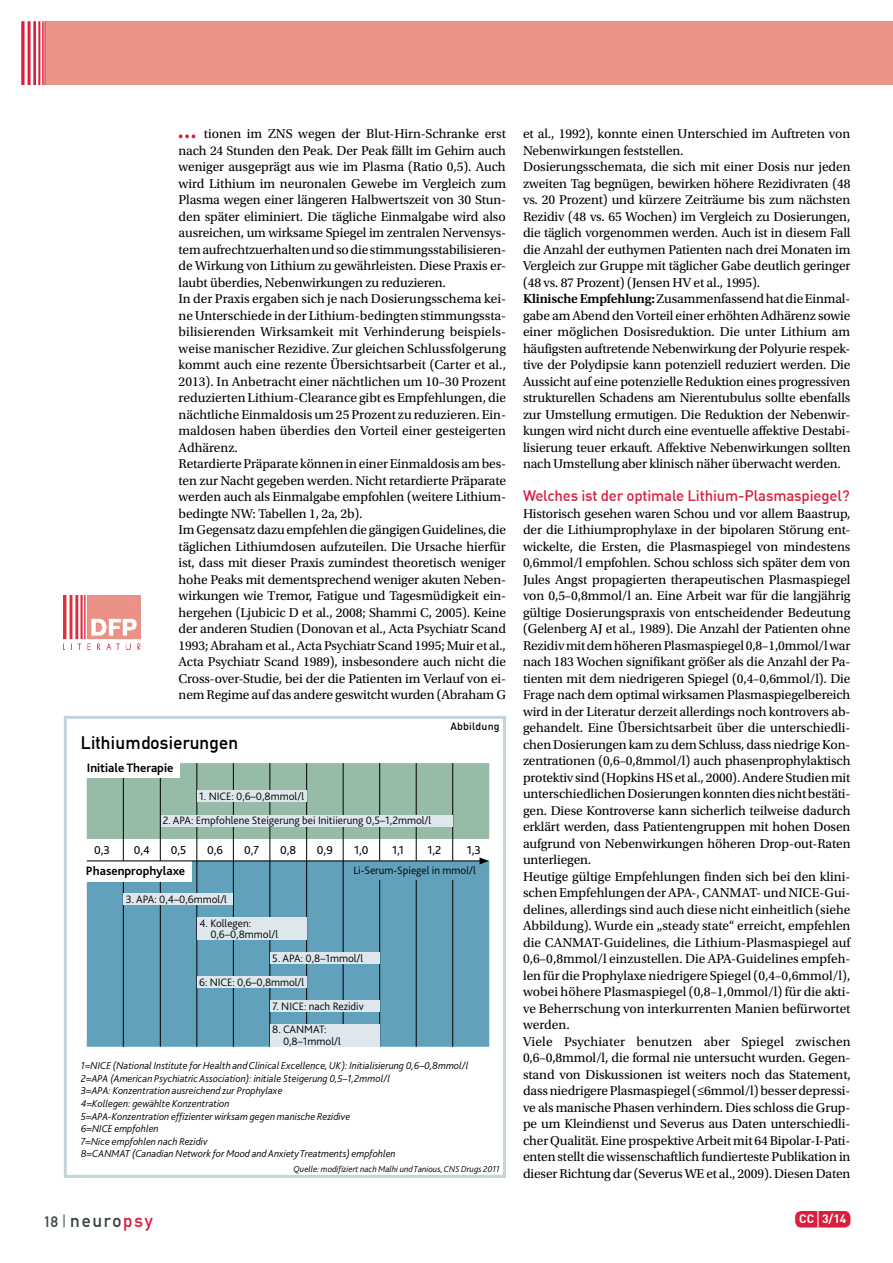
<style>
.page{position:relative;width:893px;height:1263px;background:#fff}
.page>*{position:absolute;margin:0;border:0;box-sizing:border-box;transform-origin:0 0}
.t1{font:18px "DIN Mittelschrift Std";letter-spacing:.015em;color:#000}
.t2{font:18px "DIN Mittelschrift Std";letter-spacing:.1em;color:#394647}
.t3{font:500 15px "DIN";letter-spacing:-.01em;color:#da1f3d}
.t4{font:13.5px/16.5px "Utopia Std";letter-spacing:-.01em;color:#000}
.t5{font:700 12.75px "Bliss 2";color:#000}
.t6{font:12px "Bliss 2";color:#000}
.t7{font:700 12px "DIN";color:#fff}
.t8{font:300 11.25px/11.2px "Bliss 2";color:#000}
.t9{font:italic 300 10.5px/12.6px "Bliss 2";color:#000}
.t10{font:500 10.5px "DIN";letter-spacing:.015em;color:#000}
.t11{font:italic 300 9px "Bliss 2";color:#000}
.s1{font-weight:600}
.s2{font-size:15px}
.s3{color:#da1f3d}
</style>
<div class="page">
<svg style="left:64px;top:1214px;width:1px;height:13px"></svg>
<div style="left:795px;top:1211px;width:55px;height:16px;background:#da1f3d;border-radius:6px"></div>
<svg style="left:817px;top:1211px;width:1px;height:16px"></svg>
<div style="left:45px;top:21px;width:848px;height:64px;background:#ea9488"></div>
<svg style="left:21px;top:21px;width:4px;height:64px"></svg>
<hr style="left:28px;top:21px;width:3px;height:64px;background:#da1f3d">
<hr style="left:33px;top:21px;width:3px;height:64px;background:#da1f3d">
<hr style="left:38px;top:21px;width:2px;height:64px;background:#da1f3d">
<hr style="left:42px;top:21px;width:2px;height:64px;background:#da1f3d">
<hr style="left:45px;top:21px;width:1px;height:64px;background:#da1f3d">
<img style="left:64px;top:595px;width:76px;height:55px">
<div style="left:64px;top:716px;width:442px;height:462px;border:3px solid #c3d4dd"></div>
<div style="left:87px;top:864px;width:402px;height:183px;background:#62a1bb"></div>
<hr style="left:123px;top:861px;width:1px;height:186px;background:#000">
<hr style="left:160px;top:861px;width:1px;height:186px;background:#000">
<hr style="left:197px;top:861px;width:1px;height:186px;background:#000">
<hr style="left:233px;top:861px;width:1px;height:186px;background:#000">
<hr style="left:270px;top:861px;width:1px;height:186px;background:#000">
<hr style="left:306px;top:861px;width:1px;height:186px;background:#000">
<hr style="left:343px;top:861px;width:1px;height:186px;background:#000">
<hr style="left:379px;top:861px;width:1px;height:186px;background:#000">
<hr style="left:416px;top:861px;width:1px;height:186px;background:#000">
<hr style="left:452px;top:861px;width:1px;height:186px;background:#000">
<div style="left:80px;top:861px;width:111px;height:20px;background:#fff"></div>
<div style="left:124px;top:893px;width:109px;height:12px;background:#dde7ec"></div>
<div style="left:197px;top:917px;width:109px;height:23px;background:#dde7ec"></div>
<div style="left:351px;top:861px;width:127px;height:19px;background:#62a1bb"></div>
<div style="left:270px;top:952px;width:109px;height:12px;background:#dde7ec"></div>
<div style="left:270px;top:1000px;width:109px;height:12px;background:#dde7ec"></div>
<div style="left:270px;top:1024px;width:109px;height:23px;background:#dde7ec"></div>
<div style="left:197px;top:976px;width:109px;height:12px;background:#dde7ec"></div>
<svg style="left:87px;top:763px;width:402px;height:101px"></svg>
<svg style="left:179px;top:134px;width:16px;height:4px"></svg>
<p class="t4" style="left:179px;top:126px;width:329px;text-indent:25px">tionen im ZNS wegen der Blut-Hirn-Schranke erst nach 24 Stunden den Peak. Der Peak fällt im Gehirn auch weniger ausgeprägt aus wie im Plasma (Ratio 0,5). Auch wird Lithium im neuronalen Gewebe im Vergleich zum Plasma wegen einer längeren Halbwertszeit von 30 Stun&shy;den später eliminiert. Die tägliche Einmalgabe wird also ausreichen, um wirksame Spiegel im zentralen Nervensys&shy;tem aufrechtzuerhalten und so die stimmungsstabilisieren&shy;de Wirkung von Lithium zu gewährleisten. Diese Praxis er&shy;laubt überdies, Nebenwirkungen zu reduzieren.<br>In der Praxis ergaben sich je nach Dosierungsschema kei&shy;ne Unterschiede in der Lithium-bedingten stimmungssta&shy;bilisierenden Wirksamkeit mit Verhinderung beispiels&shy;weise manischer Rezidive. Zur gleichen Schlussfolgerung kommt auch eine rezente Übersichtsarbeit (Carter et al., 2013). In Anbetracht einer nächtlichen um 10–30 Prozent reduzierten Lithium-Clearance gibt es Empfehlungen, die nächtliche Einmaldosis um 25 Prozent zu reduzieren. Ein&shy;maldosen haben überdies den Vorteil einer gesteigerten Adhärenz.<br>Retardierte Präparate können in einer Einmaldosis am bes&shy;ten zur Nacht gegeben werden. Nicht retardierte Präparate werden auch als Einmalgabe empfohlen (weitere Lithium&shy;bedingte NW: Tabellen 1, 2a, 2b).<br>Im Gegensatz dazu empfehlen die gängigen Guidelines, die täglichen Lithiumdosen aufzuteilen. Die Ursache hierfür ist, dass mit dieser Praxis zumindest theoretisch weniger hohe Peaks mit dementsprechend weniger akuten Neben&shy;wirkungen wie Tremor, Fatigue und Tagesmüdigkeit ein&shy;hergehen (Ljubicic D et al., 2008; Shammi C, 2005). Keine der anderen Studien (Donovan et al., Acta Psychiatr Scand 1993; Abraham et al., Acta Psychiatr Scand 1995; Muir et al., Acta Psychiatr Scand 1989), insbesondere auch nicht die Cross-over-Studie, bei der die Patienten im Verlauf von ei&shy;nem Regime auf das andere geswitcht wurden (Abraham G</p>
<h1 class="t1" style="left:81px;top:732px;width:159px">Lithiumdosierungen</h1>
<p class="t10" style="left:451px;top:719px;width:50px">Abbildung</p>
<p class="t5" style="left:87px;top:759px;width:88px">Initiale Therapie</p>
<p class="t8" style="left:199px;top:790px;width:106px">1. NICE: 0,6–0,8mmol/l</p>
<p class="t8" style="left:163px;top:815px;width:270px">2. APA: Empfohlene Steigerung bei Initiierung 0,5–1,2mmol/l</p>
<p class="t6" style="left:94px;top:842px;width:17px">0,3</p>
<p class="t6" style="left:134px;top:842px;width:18px">0,4</p>
<p class="t6" style="left:171px;top:842px;width:17px">0,5</p>
<p class="t6" style="left:207px;top:842px;width:17px">0,6</p>
<p class="t6" style="left:244px;top:842px;width:17px">0,7</p>
<p class="t6" style="left:280px;top:842px;width:18px">0,8</p>
<p class="t6" style="left:317px;top:842px;width:17px">0,9</p>
<p class="t6" style="left:354px;top:842px;width:16px">1,0</p>
<p class="t6" style="left:392px;top:842px;width:13px">1,1</p>
<p class="t6" style="left:427px;top:842px;width:15px">1,2</p>
<p class="t6" style="left:467px;top:842px;width:16px">1,3</p>
<p class="t5" style="left:86px;top:863px;width:101px">Phasenprophylaxe</p>
<p class="t8" style="left:353px;top:864px;width:124px">Li-Serum-Spiegel in mmol/l</p>
<p class="t8" style="left:126px;top:893px;width:103px">3. APA: 0,4–0,6mmol/l</p>
<p class="t8" style="left:210px;top:917px;width:69px;text-indent:-11px">4. Kollegen:<br>0,6–0,8mmol/l</p>
<p class="t8" style="left:272px;top:952px;width:93px">5. APA: 0,8–1mmol/l</p>
<p class="t8" style="left:272px;top:1000px;width:93px">7. NICE: nach Rezidiv</p>
<p class="t8" style="left:283px;top:1024px;width:59px;text-indent:-11px">8. CANMAT:<br>0,8–1mmol/l</p>
<p class="t8" style="left:199px;top:976px;width:106px">6: NICE: 0,6–0,8mmol/l</p>
<p class="t9" style="left:81px;top:1059px;width:389px">1=NICE (National Institute for Health and Clinical Excellence, UK): Initialisierung 0,6–0,8mmol/l 2=APA (American Psychiatric Association): initiale Steigerung 0,5–1,2mmol/l<br>3=APA: Konzentration ausreichend zur Prophylaxe<br>4=Kollegen: gewählte Konzentration<br>5=APA-Konzentration effizienter wirksam gegen manische Rezidive<br>6=NICE empfohlen<br>7=Nice empfohlen nach Rezidiv<br>8=CANMAT (Canadian Network for Mood and Anxiety Treatments) empfohlen</p>
<p class="t11" style="left:294px;top:1163px;width:208px">Quelle: modifiziert nach Malhi und Tanious, CNS Drugs 2011</p>
<p class="t4" style="left:523px;top:126px;width:329px">et al., 1992), konnte einen Unterschied im Auftreten von Nebenwirkungen feststellen.<br>Dosierungsschemata, die sich mit einer Dosis nur jeden zweiten Tag begnügen, bewirken höhere Rezidivraten (48 vs. 20 Prozent) und kürzere Zeiträume bis zum nächsten Rezidiv (48 vs. 65 Wochen) im Vergleich zu Dosierungen, die täglich vorgenommen werden. Auch ist in diesem Fall die Anzahl der euthymen Patienten nach drei Monaten im Vergleich zur Gruppe mit täglicher Gabe deutlich geringer (48 vs. 87 Prozent) (Jensen HV et al., 1995).<br><span class="s1">Klinische Empfehlung:</span> Zusammenfassend hat die Einmal&shy;gabe am Abend den Vorteil einer erhöhten Adhärenz sowie einer möglichen Dosisreduktion. Die unter Lithium am häufigsten auftretende Nebenwirkung der Polyurie respek&shy;tive der Polydipsie kann potenziell reduziert werden. Die Aussicht auf eine potenzielle Reduktion eines progressiven strukturellen Schadens am Nierentubulus sollte ebenfalls zur Umstellung ermutigen. Die Reduktion der Nebenwir&shy;kungen wird nicht durch eine eventuelle affektive Destabi&shy;lisierung teuer erkauft. Affektive Nebenwirkungen sollten nach Umstellung aber klinisch näher überwacht werden.</p>
<p class="t3" style="left:523px;top:486px;width:328px">Welches ist der optimale Lithium-Plasmaspiegel?</p>
<p class="t4" style="left:523px;top:505px;width:329px">Historisch gesehen waren Schou und vor allem Baastrup, der die Lithiumprophylaxe in der bipolaren Störung ent&shy;wickelte, die Ersten, die Plasmaspiegel von mindestens 0,6mmol/l empfohlen. Schou schloss sich später dem von Jules Angst propagierten therapeutischen Plasmaspiegel von 0,5–0,8mmol/l an. Eine Arbeit war für die langjährig gültige Dosierungspraxis von entscheidender Bedeutung (Gelenberg AJ et al., 1989). Die Anzahl der Patienten ohne Rezidiv mit dem höheren Plasmaspiegel 0,8–1,0mmol/l war nach 183 Wochen signifikant größer als die Anzahl der Pa&shy;tienten mit dem niedrigeren Spiegel (0,4–0,6mmol/l). Die Frage nach dem optimal wirksamen Plasmaspiegelbereich wird in der Literatur derzeit allerdings noch kontrovers ab&shy;gehandelt. Eine Übersichtsarbeit über die unterschiedli&shy;chen Dosierungen kam zu dem Schluss, dass niedrige Kon&shy;zentrationen (0,6–0,8mmol/l) auch phasenprophylaktisch protektiv sind (Hopkins HS et al., 2000). Andere Studien mit unterschiedlichen Dosierungen konnten dies nicht bestäti&shy;gen. Diese Kontroverse kann sicherlich teilweise dadurch erklärt werden, dass Patientengruppen mit hohen Dosen aufgrund von Nebenwirkungen höheren Drop-out-Raten unterliegen.<br>Heutige gültige Empfehlungen finden sich bei den klini&shy;schen Empfehlungen der APA-, CANMAT- und NICE-Gui&shy;delines, allerdings sind auch diese nicht einheitlich (siehe Abbildung). Wurde ein „steady state“ erreicht, empfehlen die CANMAT-Guidelines, die Lithium-Plasmaspiegel auf 0,6–0,8mmol/l einzustellen. Die APA-Guidelines empfeh&shy;len für die Prophylaxe niedrigere Spiegel (0,4–0,6mmol/l), wobei höhere Plasmaspiegel (0,8–1,0mmol/l) für die akti&shy;ve Beherrschung von interkurrenten Manien befürwortet werden.<br>Viele Psychiater benutzen aber Spiegel zwischen 0,6–0,8mmol/l, die formal nie untersucht wurden. Gegen&shy;stand von Diskussionen ist weiters noch das Statement, dass niedrigere Plasmaspiegel (≤6mmol/l) besser depressi&shy;ve als manische Phasen verhindern. Dies schloss die Grup&shy;pe um Kleindienst und Severus aus Daten unterschiedli&shy;cher Qualität. Eine prospektive Arbeit mit 64 Bipolar-I-Pati&shy;enten stellt die wissenschaftlich fundierteste Publikation in dieser Richtung dar (Severus WE et al., 2009). Diesen Daten</p>
<h1 class="t2" style="left:44px;top:1210px;width:111px"><span class="s2">18</span> neuro<span class="s3">psy</span></h1>
<p class="t7" style="left:799px;top:1211px;width:49px">CC 3/14</p>
</div>
